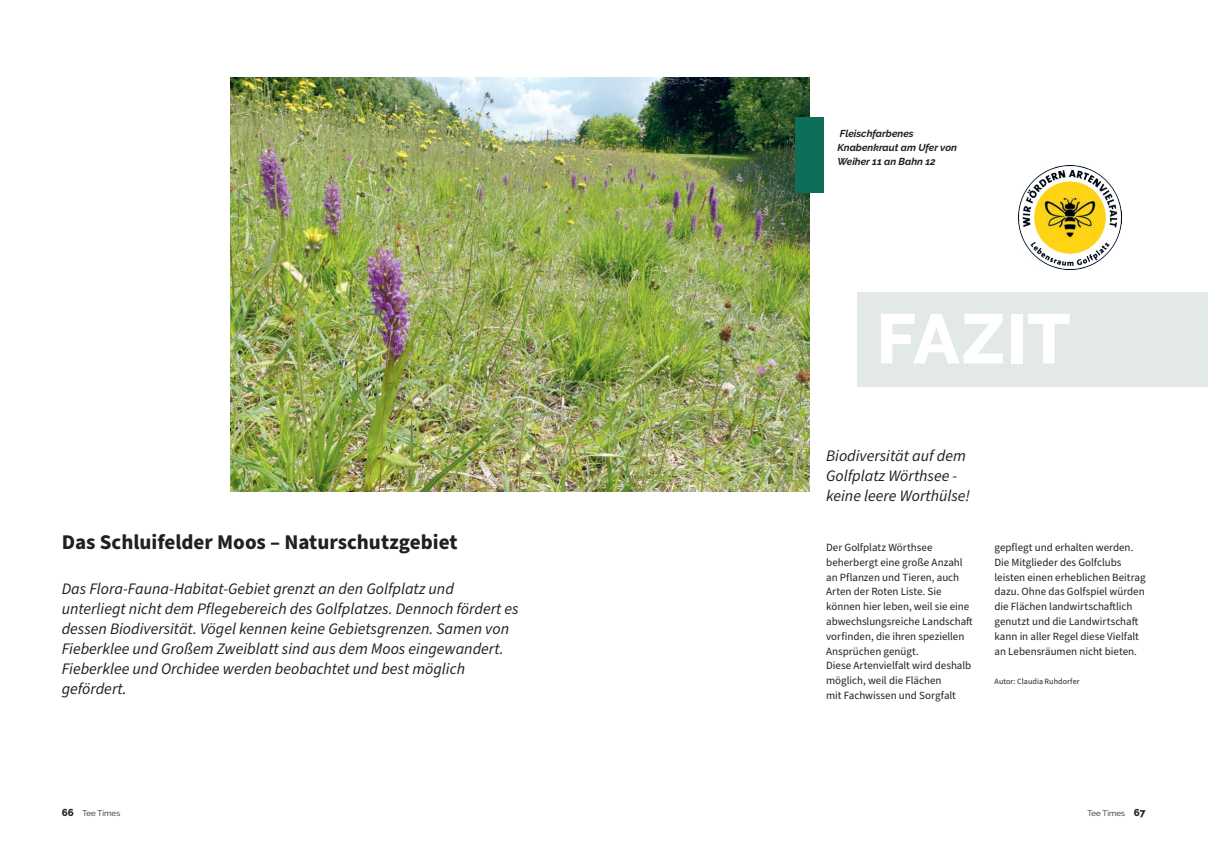
<style>
.page{position:relative;width:1208px;height:859px;background:#fff}
.page>*{position:absolute;margin:0;border:0;box-sizing:border-box;transform-origin:0 0}
.t1{font:800 70px "Raleway";letter-spacing:.005em;color:#fff}
.t2{font:700 21px "Source Sans Pro";color:#231f20}
.t3{font:italic 16px/20px "Source Sans Pro";color:#231f20}
.t4{font:11px/14.8px "Source Sans Pro";color:#231f20}
.t5{font:italic 700 10px/14px "Raleway";color:#231f20}
.t6{font:8px "Source Sans Pro";letter-spacing:.01em;color:#231f20}
.t7{font:8px "Raleway";color:#231f20}
.s1{font-weight:800;font-size:10px}
</style>
<div class="page">
<div style="left:857px;top:292px;width:351px;height:94px;background:#e2e9e6"></div>
<img style="left:231px;top:77px;width:578px;height:415px">
<div style="left:795px;top:117px;width:28px;height:76px;background:#0f6e59"></div>
<img style="left:1018px;top:165px;width:103px;height:105px">
<p class="t5" style="left:837px;top:127px;width:121px">Fleischfarbenes<br>Knabenkraut am Ufer von<br>Weiher 11 an Bahn 12</p>
<h1 class="t1" style="left:876px;top:300px;width:196px">FAZIT</h1>
<h2 class="t2" style="left:62px;top:534px;width:397px">Das Schluifelder Moos – Naturschutzgebiet</h2>
<p class="t3" style="left:62px;top:580px;width:458px">Das Flora-Fauna-Habitat-Gebiet grenzt an den Golfplatz und unterliegt nicht dem Pflegebereich des Golfplatzes. Dennoch fördert es dessen Biodiversität. Vögel kennen keine Gebietsgrenzen. Samen von Fieberklee und Großem Zweiblatt sind aus dem Moos eingewandert.<br>Fieberklee und Orchidee werden beobachtet und best möglich gefördert.</p>
<h3 class="t3" style="left:826px;top:447px;width:145px">Biodiversität auf dem<br>Golfplatz Wörthsee - keine leere Worthülse!</h3>
<p class="t4" style="left:826px;top:540px;width:148px">Der Golfplatz Wörthsee beherbergt eine große Anzahl an Pflanzen und Tieren, auch<br>Arten der Roten Liste. Sie können hier leben, weil sie eine abwechslungsreiche Landschaft vorfinden, die ihren speziellen<br>Ansprüchen genügt.<br>Diese Artenvielfalt wird deshalb möglich, weil die Flächen<br>mit Fachwissen und Sorgfalt</p>
<p class="t4" style="left:994px;top:540px;width:153px">gepflegt und erhalten werden.<br>Die Mitglieder des Golfclubs leisten einen erheblichen Beitrag dazu. Ohne das Golfspiel würden die Flächen landwirtschaftlich genutzt und die Landwirtschaft kann in aller Regel diese Vielfalt an Lebensräumen nicht bieten.</p>
<p class="t6" style="left:994px;top:678px;width:86px">Autor: Claudia Ruhdorfer</p>
<p class="t7" style="left:62px;top:808px;width:60px"><span class="s1">66</span> Tee Times</p>
<p class="t7" style="left:1087px;top:808px;width:60px">Tee Times <span class="s1">67</span></p>
</div>
